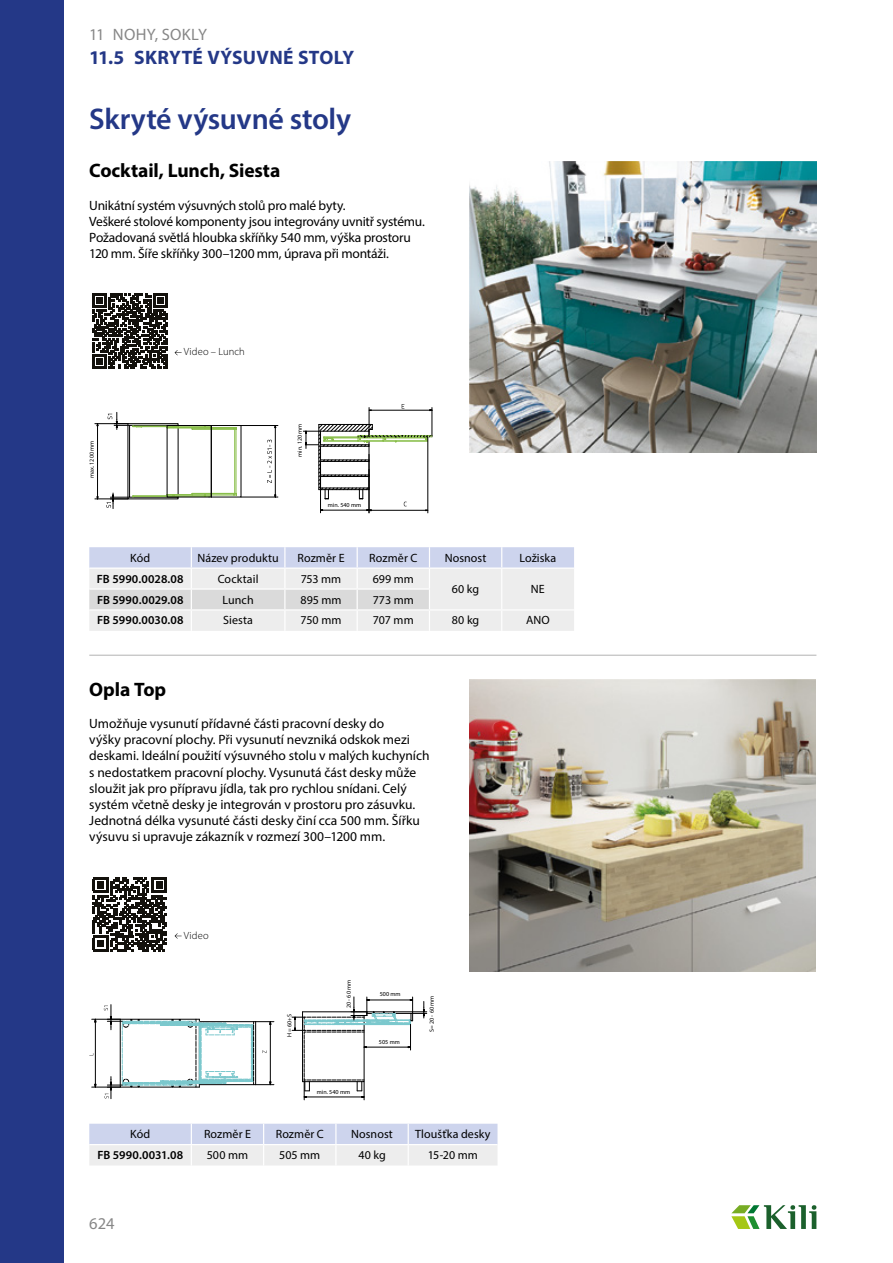
<style>
.page{position:relative;width:893px;height:1263px;background:#fff}
.page>*{position:absolute;margin:0;border:0;box-sizing:border-box;transform-origin:0 0}
.t1{font:600 30px "Myriad Pro";letter-spacing:-.01em;color:#243887}
.t2{font:700 19.5px "Myriad Pro";letter-spacing:-.005em;color:#000}
.t3{font:700 19.5px "Myriad Pro";letter-spacing:.015em;color:#243887}
.t4{font:16.5px "Myriad Pro";letter-spacing:.015em;color:#878787}
.t5{font:13.5px/16.2px "Myriad Pro";letter-spacing:-.005em;color:#000}
.t6{font:12px "Myriad Pro";letter-spacing:.005em;color:#000}
.t7{font:600 12px "Myriad Pro";letter-spacing:.01em;color:#000}
.t8{font:300 10.5px "Myriad Pro";letter-spacing:.015em;color:#000}
.t9{font:6.15px "Myriad Pro";color:#000}
</style>
<div class="page">
<div style="left:0;top:0;width:64px;height:1263px;background:#243887"></div>
<img style="left:470px;top:161px;width:346px;height:292px">
<svg style="left:267px;top:440px;width:5px;height:43px"></svg>
<hr style="left:95px;top:423px;width:33px;height:1px;background:#000">
<hr style="left:95px;top:499px;width:33px;height:1px;background:#000">
<hr style="left:97px;top:426px;width:1px;height:71px;background:#000">
<svg style="left:106px;top:412px;width:131px;height:97px"></svg>
<hr style="left:241px;top:425px;width:37px;height:1px;background:#000">
<hr style="left:241px;top:497px;width:37px;height:1px;background:#000">
<hr style="left:275px;top:428px;width:1px;height:67px;background:#000">
<hr style="left:320px;top:469px;width:1px;height:44px;background:#000">
<hr style="left:428px;top:437px;width:1px;height:76px;background:#000">
<hr style="left:369px;top:454px;width:1px;height:59px;background:#000">
<svg style="left:303px;top:404px;width:130px;height:107px"></svg>
<img style="left:470px;top:679px;width:346px;height:292px">
<svg style="left:89px;top:1004px;width:185px;height:95px"></svg>
<svg style="left:292px;top:997px;width:135px;height:103px"></svg>
<svg style="left:92px;top:294px;width:75px;height:75px"></svg>
<svg style="left:93px;top:877px;width:74px;height:74px"></svg>
<svg style="left:175px;top:350px;width:7px;height:5px"></svg>
<svg style="left:175px;top:933px;width:7px;height:6px"></svg>
<svg style="left:89px;top:547px;width:485px;height:84px;background:#e3e5eb"></svg>
<svg style="left:89px;top:1124px;width:408px;height:41px;background:#dde1ed"></svg>
<svg style="left:731px;top:1205px;width:85px;height:24px"></svg>
<hr style="left:89px;top:655px;width:727px;height:1px;background:#b3b2b2">
<p class="t4" style="left:89px;top:25px;width:119px">11 NOHY, SOKLY</p>
<h2 class="t3" style="left:89px;top:44px;width:266px">11.5 SKRYTÉ VÝSUVNÉ STOLY</h2>
<h1 class="t1" style="left:89px;top:99px;width:263px">Skryté výsuvné stoly</h1>
<h2 class="t2" style="left:89px;top:158px;width:193px">Cocktail, Lunch, Siesta</h2>
<p class="t5" style="left:89px;top:197px;width:337px">Unikátní systém výsuvných stolů pro malé byty.<br>Veškeré stolové komponenty jsou integrovány uvnitř systému.<br>Požadovaná světlá hloubka skříňky 540 mm, výška prostoru 120 mm. Šíře skříňky 300–1200 mm, úprava při montáži.</p>
<p class="t9" style="left:88px;top:478px;width:39px;rotate:-90deg">max. 1200 mm</p>
<p class="t8" style="left:184px;top:346px;width:63px">Video – Lunch</p>
<p class="t9" style="left:296px;top:457px;width:35px;rotate:-90deg">min. 120 mm</p>
<p class="t9" style="left:328px;top:501px;width:35px">min. 540 mm</p>
<p class="t6" style="left:130px;top:550px;width:22px">Kód</p>
<p class="t6" style="left:197px;top:550px;width:83px">Název produktu</p>
<p class="t6" style="left:298px;top:550px;width:49px">Rozměr E</p>
<p class="t6" style="left:369px;top:550px;width:50px">Rozměr C</p>
<p class="t6" style="left:445px;top:550px;width:43px">Nosnost</p>
<p class="t6" style="left:519px;top:550px;width:38px">Ložiska</p>
<p class="t7" style="left:97px;top:571px;width:88px">FB 5990.0028.08</p>
<p class="t6" style="left:218px;top:571px;width:42px">Cocktail</p>
<p class="t6" style="left:301px;top:571px;width:42px">753 mm</p>
<p class="t6" style="left:373px;top:571px;width:43px">699 mm</p>
<p class="t6" style="left:452px;top:582px;width:29px">60 kg</p>
<p class="t6" style="left:531px;top:582px;width:15px">NE</p>
<p class="t7" style="left:97px;top:592px;width:88px">FB 5990.0029.08</p>
<p class="t6" style="left:223px;top:592px;width:33px">Lunch</p>
<p class="t6" style="left:300px;top:592px;width:43px">895 mm</p>
<p class="t6" style="left:373px;top:592px;width:43px">773 mm</p>
<p class="t7" style="left:97px;top:613px;width:88px">FB 5990.0030.08</p>
<p class="t6" style="left:223px;top:613px;width:31px">Siesta</p>
<p class="t6" style="left:301px;top:613px;width:42px">750 mm</p>
<p class="t6" style="left:373px;top:613px;width:42px">707 mm</p>
<p class="t6" style="left:452px;top:613px;width:29px">80 kg</p>
<p class="t6" style="left:526px;top:613px;width:25px">ANO</p>
<h2 class="t2" style="left:89px;top:676px;width:78px">Opla Top</h2>
<p class="t5" style="left:89px;top:715px;width:342px">Umožňuje vysunutí přídavné části pracovní desky do<br>výšky pracovní plochy. Při vysunutí nevzniká odskok mezi deskami. Ideální použití výsuvného stolu v malých kuchyních s nedostatkem pracovní plochy. Vysunutá část desky může sloužit jak pro přípravu jídla, tak pro rychlou snídani. Celý systém včetně desky je integrován v prostoru pro zásuvku.<br>Jednotná délka vysunuté části desky činí cca 500 mm. Šířku výsuvu si upravuje zákazník v rozmezí 300–1200 mm.</p>
<p class="t8" style="left:184px;top:929px;width:26px">Video</p>
<p class="t9" style="left:286px;top:1037px;width:25px;rotate:-90deg">H = 60+S</p>
<p class="t9" style="left:345px;top:1008px;width:30px;rotate:-90deg">20 - 60 mm</p>
<p class="t9" style="left:317px;top:1088px;width:35px">min. 540 mm</p>
<p class="t9" style="left:380px;top:990px;width:22px">500 mm</p>
<p class="t9" style="left:379px;top:1038px;width:22px">505 mm</p>
<p class="t9" style="left:428px;top:1032px;width:38px;rotate:-90deg">S= 20 - 60 mm</p>
<p class="t6" style="left:130px;top:1127px;width:22px">Kód</p>
<p class="t6" style="left:204px;top:1127px;width:49px">Rozměr E</p>
<p class="t6" style="left:276px;top:1127px;width:50px">Rozměr C</p>
<p class="t6" style="left:351px;top:1127px;width:43px">Nosnost</p>
<p class="t6" style="left:415px;top:1127px;width:77px">Tloušťka desky</p>
<p class="t7" style="left:97px;top:1147px;width:87px">FB 5990.0031.08</p>
<p class="t6" style="left:207px;top:1148px;width:43px">500 mm</p>
<p class="t6" style="left:279px;top:1148px;width:43px">505 mm</p>
<p class="t6" style="left:358px;top:1148px;width:29px">40 kg</p>
<p class="t6" style="left:428px;top:1148px;width:52px">15-20 mm</p>
<p class="t4" style="left:89px;top:1213px;width:27px">624</p>
</div>
